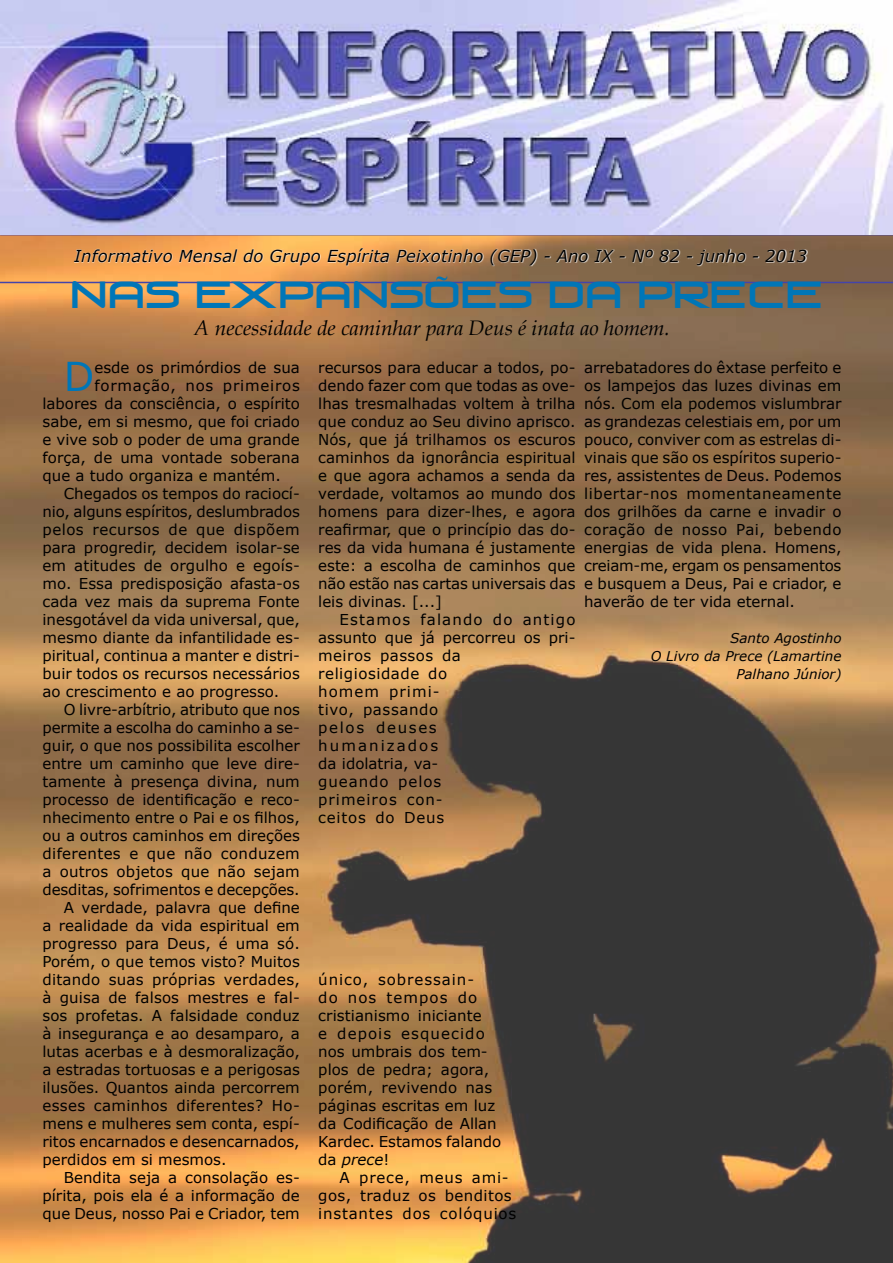
<style>
.page{position:relative;width:893px;height:1263px;background:#fff}
.page>*{position:absolute;margin:0;border:0;box-sizing:border-box;transform-origin:0 0}
.t1{font:39.75px "Verdana";color:#0076b7}
.t2{font:36px "Venus Rising";color:#0076b7}
.t3{font:italic 21px "Book Antiqua";color:#000}
.t4{font:italic 16.5px "Verdana";letter-spacing:.01em;color:#000}
.t5{font:15px/18px "Verdana";color:#000;text-align:justify}
.t6{font:15px/18px "Verdana";letter-spacing:.05em;color:#000}
.t7{font:15px "Verdana";letter-spacing:.025em;color:#000}
.t8{font:15px "Verdana";letter-spacing:.03em;color:#000}
.t9{font:italic 13.5px/18px "Verdana";color:#000;text-align:right}
.s1{font-style:italic}
</style>
<div class="page">
<img style="left:0;top:0;width:893px;height:1263px">
<hr style="left:0;top:282px;width:893px;height:1px;background:#44a">
<hr style="left:0;top:234px;width:893px;height:1px;background:#44a">
<div style="left:74px;top:248px;width:734px;height:18px;background:#fff;opacity:.94"></div>
<p class="t4" style="left:74px;top:246px;width:734px">Informativo Mensal do Grupo Espírita Peixotinho (GEP) - Ano IX - Nº 82 - junho - 2013</p>
<h2 class="t2" style="left:70px;top:276px;width:754px">NAS EXPANSÕES DA PRECE</h2>
<h3 class="t3" style="left:194px;top:313px;width:477px">A necessidade de caminhar para Deus é inata ao homem.</h3>
<p class="t5" style="left:584px;top:358px;width:259px">arrebatadores do êxtase perfeito e os lampejos das luzes divinas em nós. Com ela podemos vislumbrar as grandezas celestiais em, por um pouco, conviver com as estrelas di&shy;vinais que são os espíritos superio&shy;res, assistentes de Deus. Podemos libertar-nos momentaneamente dos grilhões da carne e invadir o coração de nosso Pai, bebendo energias de vida plena. Homens, creiam-me, ergam os pensamentos e busquem a Deus, Pai e criador, e haverão de ter vida eternal.</p>
<p class="t9" style="left:651px;top:628px;width:192px">Santo Agostinho<br>O Livro da Prece (Lamartine<br>Palhano Júnior)</p>
<h1 class="t1" style="left:64px;top:351px;width:32px">D</h1>
<p class="t5" style="left:94px;top:358px;width:207px">esde os primórdios de sua</p>
<p class="t5" style="left:318px;top:358px;width:259px">recursos para educar a todos, po&shy;dendo fazer com que todas as ove&shy;lhas tresmalhadas voltem à trilha que conduz ao Seu divino aprisco.<br>Nós, que já trilhamos os escuros caminhos da ignorância espiritual e que agora achamos a senda da verdade, voltamos ao mundo dos homens para dizer-lhes, e agora reafirmar, que o princípio das do&shy;res da vida humana é justamente este: a escolha de caminhos que não estão nas cartas universais das leis divinas. [...]</p>
<p class="t6" style="left:318px;top:610px;width:259px;text-indent:21px">Estamos falando do antigo assunto que já percorreu os pri&shy;meiros passos da<br>religiosidade do<br>homem primi-<br>tivo, passando<br>pelos deuses<br>humanizados<br>da idolatria, va-<br>gueando pelos<br>primeiros con-<br>ceitos do Deus</p>
<p class="t6" style="left:94px;top:376px;width:207px">formação, nos primeiros</p>
<p class="t5" style="left:43px;top:394px;width:259px">labores da consciência, o espírito</p>
<p class="t5" style="left:43px;top:412px;width:259px">sabe, em si mesmo, que foi criado</p>
<p class="t5" style="left:43px;top:430px;width:259px">e vive sob o poder de uma grande</p>
<p class="t5" style="left:43px;top:448px;width:259px">força, de uma vontade soberana</p>
<p class="t5" style="left:43px;top:466px;width:240px">que a tudo organiza e mantém.</p>
<p class="t5" style="left:64px;top:484px;width:238px">Chegados os tempos do raciocí-</p>
<p class="t5" style="left:43px;top:502px;width:259px">nio, alguns espíritos, deslumbrados</p>
<p class="t8" style="left:43px;top:520px;width:259px">pelos recursos de que dispõem</p>
<p class="t5" style="left:43px;top:538px;width:259px">para progredir, decidem isolar-se</p>
<p class="t5" style="left:43px;top:556px;width:259px">em atitudes de orgulho e egoís-</p>
<p class="t5" style="left:43px;top:574px;width:259px">mo. Essa predisposição afasta-os</p>
<p class="t5" style="left:43px;top:592px;width:259px">cada vez mais da suprema Fonte</p>
<p class="t5" style="left:43px;top:610px;width:259px">inesgotável da vida universal, que,</p>
<p class="t5" style="left:43px;top:628px;width:259px">mesmo diante da infantilidade es-</p>
<p class="t5" style="left:43px;top:646px;width:259px">piritual, continua a manter e distri-</p>
<p class="t5" style="left:43px;top:664px;width:259px">buir todos os recursos necessários</p>
<p class="t5" style="left:43px;top:682px;width:238px">ao crescimento e ao progresso.</p>
<p class="t5" style="left:64px;top:700px;width:238px">O livre-arbítrio, atributo que nos</p>
<p class="t5" style="left:43px;top:718px;width:259px">permite a escolha do caminho a se-</p>
<p class="t5" style="left:43px;top:736px;width:259px">guir, o que nos possibilita escolher</p>
<p class="t5" style="left:43px;top:754px;width:259px">entre um caminho que leve dire-</p>
<p class="t5" style="left:43px;top:772px;width:259px">tamente à presença divina, num</p>
<p class="t5" style="left:43px;top:790px;width:259px">processo de identificação e reco-</p>
<p class="t5" style="left:43px;top:808px;width:259px">nhecimento entre o Pai e os filhos,</p>
<p class="t5" style="left:43px;top:826px;width:259px">ou a outros caminhos em direções</p>
<p class="t7" style="left:43px;top:844px;width:259px">diferentes e que não conduzem</p>
<p class="t5" style="left:43px;top:862px;width:259px">a outros objetos que não sejam</p>
<p class="t5" style="left:43px;top:880px;width:259px">desditas, sofrimentos e decepções.</p>
<p class="t5" style="left:64px;top:898px;width:238px">A verdade, palavra que define</p>
<p class="t5" style="left:43px;top:916px;width:259px">a realidade da vida espiritual em</p>
<p class="t5" style="left:43px;top:934px;width:259px">progresso para Deus, é uma só.</p>
<p class="t5" style="left:43px;top:952px;width:259px">Porém, o que temos visto? Muitos</p>
<p class="t5" style="left:43px;top:970px;width:259px">ditando suas próprias verdades,</p>
<p class="t5" style="left:43px;top:988px;width:259px">à guisa de falsos mestres e fal-</p>
<p class="t5" style="left:43px;top:1006px;width:259px">sos profetas. A falsidade conduz</p>
<p class="t5" style="left:43px;top:1024px;width:259px">à insegurança e ao desamparo, a</p>
<p class="t5" style="left:43px;top:1042px;width:259px">lutas acerbas e à desmoralização,</p>
<p class="t5" style="left:43px;top:1060px;width:259px">a estradas tortuosas e a perigosas</p>
<p class="t5" style="left:43px;top:1078px;width:259px">ilusões. Quantos ainda percorrem</p>
<p class="t7" style="left:43px;top:1096px;width:259px">esses caminhos diferentes? Ho-</p>
<p class="t5" style="left:43px;top:1114px;width:259px">mens e mulheres sem conta, espí-</p>
<p class="t5" style="left:43px;top:1132px;width:259px">ritos encarnados e desencarnados,</p>
<p class="t5" style="left:43px;top:1150px;width:186px">perdidos em si mesmos.</p>
<p class="t5" style="left:64px;top:1168px;width:238px">Bendita seja a consolação es-</p>
<p class="t5" style="left:43px;top:1186px;width:259px">pírita, pois ela é a informação de</p>
<p class="t5" style="left:43px;top:1204px;width:259px">que Deus, nosso Pai e Criador, tem</p>
<p class="t5" style="left:318px;top:970px;width:185px;text-align:left">único, sobressain-<br>do nos tempos do cristianismo iniciante<br>e depois esquecido nos umbrais dos tem&shy;plos de pedra; agora, porém, revivendo nas páginas escritas em luz da Codificação de Allan<br>Kardec. Estamos falando da <span class="s1">prece</span>!</p>
<p class="t6" style="left:318px;top:1168px;width:200px;text-indent:21px">A prece, meus ami&shy;gos, traduz os benditos instantes dos colóquios</p>
</div>
